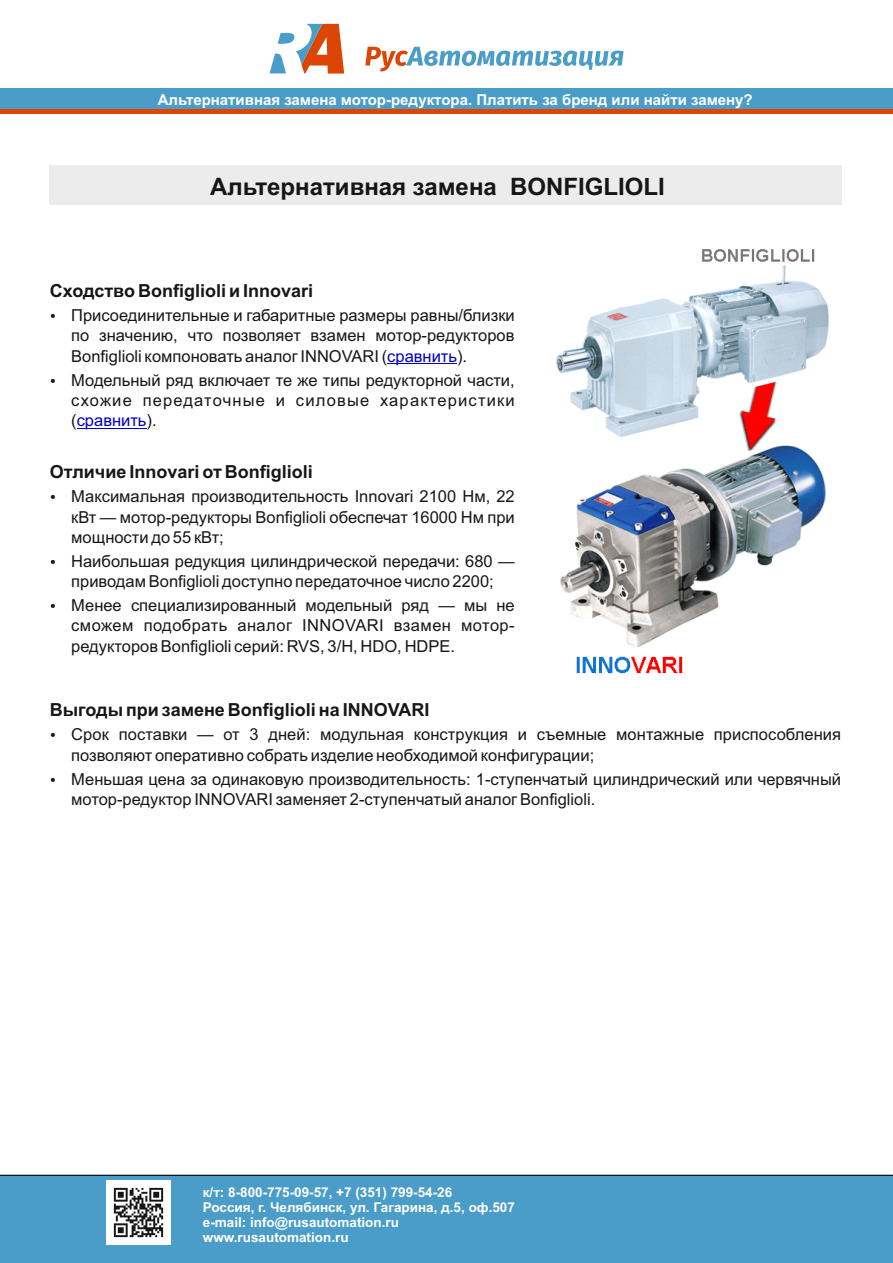
<style>
.page{position:relative;width:893px;height:1263px;background:#fff}
.page>*{position:absolute;margin:0;border:0;box-sizing:border-box;transform-origin:0 0}
.t1{font:700 24px "Arial";color:#151616}
.t2{font:700 18px "Arial";color:#151616}
.t3{font:16.5px/20.2px "Arial";color:#151616;text-align:justify}
.t4{font:700 15px "Arial";color:#fff}
.t5{font:700 13.5px/15.1px "Arial";color:#fff}
.s1{color:#0000c4}
</style>
<div class="page">
<div style="left:49px;top:166px;width:793px;height:39px;background:#ececec"></div>
<div style="left:0;top:88px;width:893px;height:21px;background:#4a9dc9"></div>
<div style="left:0;top:109px;width:893px;height:5px;background:#db4605"></div>
<svg style="left:365px;top:47px;width:259px;height:25px"></svg>
<svg style="left:270px;top:24px;width:74px;height:50px"></svg>
<div style="left:0;top:1175px;width:893px;height:88px;background:#4a9dc9"></div>
<hr style="left:0;top:1175px;width:893px;height:1px;background:#000">
<img style="left:107px;top:1180px;width:64px;height:65px">
<hr style="left:387px;top:363px;width:70px;height:1px;background:#0000c4">
<hr style="left:77px;top:428px;width:70px;height:1px;background:#0000c4">
<img style="left:556px;top:249px;width:273px;height:425px">
<p class="t4" style="left:158px;top:94px;width:596px">Альтернативная замена мотор-редуктора. Платить за бренд или найти замену?</p>
<h1 class="t1" style="left:210px;top:177px;width:456px">Альтернативная замена BONFIGLIOLI</h1>
<p class="t2" style="left:50px;top:284px;width:265px">Cходство Bonfiglioli и Innovari</p>
<p class="t3" style="left:71px;top:307px;width:445px">Присоединительные и габаритные размеры равны/близки по значению, что позволяет взамен мотор-редукторов Bonfiglioli компоновать аналог INNOVARI (<span class="s1">сравнить</span>).</p>
<p class="t3" style="left:71px;top:371px;width:445px">Модельный ряд включает те же типы редукторной части, схожие передаточные и силовые характеристики (<span class="s1">сравнить</span>).</p>
<p class="t2" style="left:50px;top:465px;width:264px">Отличие Innovari от Bonfiglioli</p>
<p class="t3" style="left:71px;top:488px;width:445px">Максимальная производительность Innovari 2100 Нм, 22 кВт — мотор-редукторы Bonfiglioli обеспечат 16000 Нм при мощности до 55 кВт;</p>
<p class="t3" style="left:71px;top:552px;width:445px">Наибольшая редукция цилиндрической передачи: 680 — приводам Bonfiglioli доступно передаточное число 2200;</p>
<p class="t3" style="left:71px;top:597px;width:445px">Менее специализированный модельный ряд — мы не сможем подобрать аналог INNOVARI взамен мотор&shy;редукторов Bonfiglioli серий: RVS, 3/H, HDO, HDPE.</p>
<p class="t2" style="left:50px;top:703px;width:381px">Выгоды при замене Bonfiglioli на INNOVARI</p>
<p class="t3" style="left:71px;top:726px;width:771px">Срок поставки — от 3 дней: модульная конструкция и съемные монтажные приспособления позволяют оперативно собрать изделие необходимой конфигурации;</p>
<p class="t3" style="left:71px;top:770px;width:771px">Меньшая цена за одинаковую производительность: 1-ступенчатый цилиндрический или червячный мотор-редуктор INNOVARI заменяет 2-ступенчатый аналог Bonfiglioli.</p>
<p class="t5" style="left:203px;top:1186px;width:314px">к/т: 8-800-775-09-57, +7 (351) 799-54-26<br>Россия, г. Челябинск, ул. Гагарина, д.5, оф.507 e-mail: info@rusautomation.ru www.rusautomation.ru</p>
</div>
